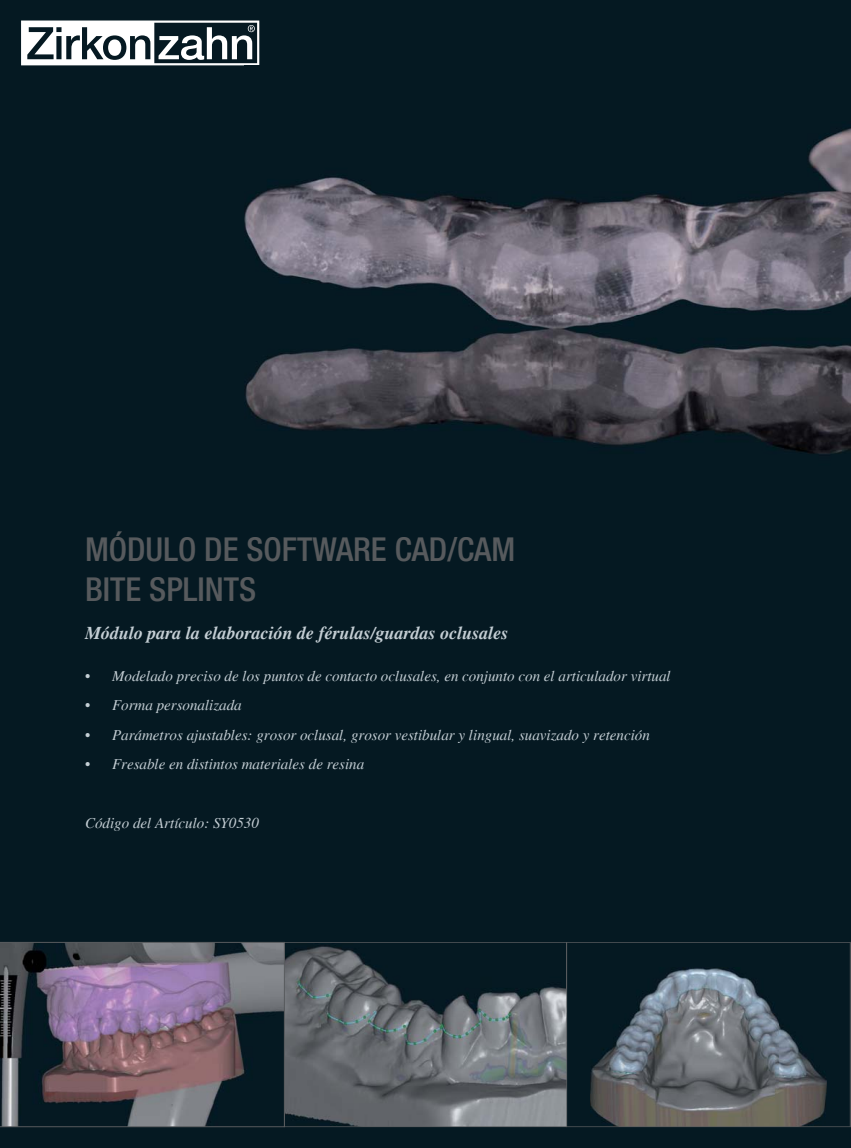
<style>
.page{position:relative;width:851px;height:1148px;background:#fff}
.page>*{position:absolute;margin:0;border:0;box-sizing:border-box;transform-origin:0 0}
.t1{font:500 condensed 33px/39.6px "Helvetica Neue LT Std";color:#575a5d}
.t2{font:italic 700 18px "Times";color:#c4ced4}
.t3{font:italic 15px "Times";color:#c4ced4}
</style>
<div class="page">
<div style="left:0;top:0;width:850px;height:1147px;background:#051922"></div>
<svg style="left:21px;top:21px;width:238px;height:44px"></svg>
<div style="left:108px;top:39px;width:13px;height:17px;background:#fff;border-radius:50%"></div>
<img style="left:244px;top:128px;width:606px;height:326px">
<svg style="left:0;top:942px;width:850px;height:185px"></svg>
<h1 class="t1" style="left:85px;top:530px;width:431px">MÓDULO DE SOFTWARE CAD/CAM<br>BITE SPLINTS</h1>
<p class="t2" style="left:85px;top:622px;width:425px">Módulo para la elaboración de férulas/guardas oclusales</p>
<p class="t3" style="left:85px;top:667px;width:587px">• Modelado preciso de los puntos de contacto oclusales, en conjunto con el articulador virtual</p>
<p class="t3" style="left:85px;top:696px;width:158px">• Forma personalizada</p>
<p class="t3" style="left:85px;top:726px;width:566px">• Parámetros ajustables: grosor oclusal, grosor vestibular y lingual, suavizado y retención</p>
<p class="t3" style="left:85px;top:755px;width:281px">• Fresable en distintos materiales de resina</p>
<p class="t3" style="left:85px;top:814px;width:175px">Código del Artículo: SY0530</p>
</div>
